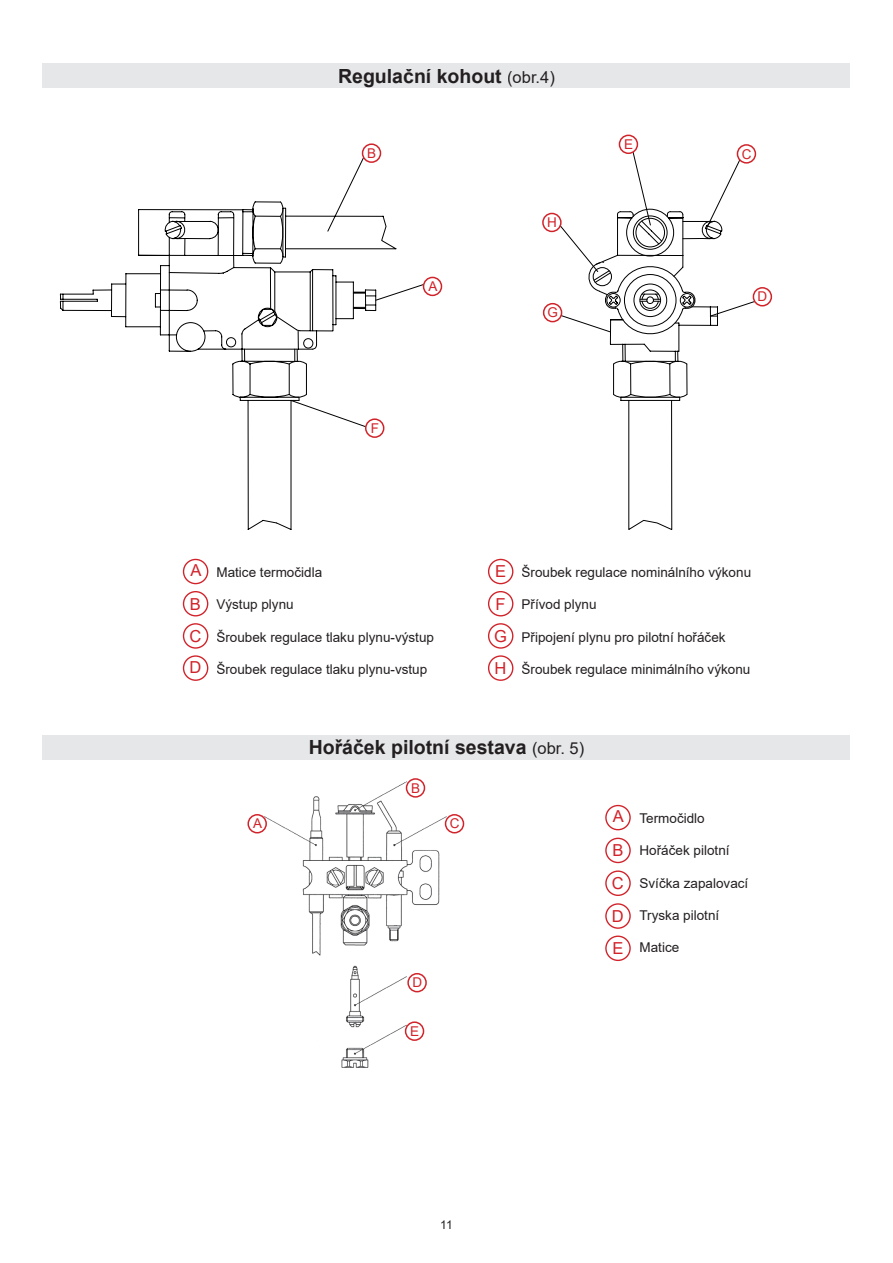
<style>
.page{position:relative;width:893px;height:1263px;background:#fff}
.page>*{position:absolute;margin:0;border:0;box-sizing:border-box;transform-origin:0 0}
.t1{font:700 19.5px "Arial";color:#231f20}
.t2{font:16.5px/33px "Arial";color:#d1232a;text-align:justify}
.t3{font:13.5px "Arial";color:#231f20}
.t4{font:13.5px "Arial";color:#d1232a}
.t5{font:12px "Arial";color:#231f20}
.s1{font-weight:400;font-size:16.5px}
</style>
<div class="page">
<div style="left:43px;top:64px;width:807px;height:24px;background:#e6e7e9"></div>
<svg style="left:60px;top:201px;width:210px;height:329px"></svg>
<svg style="left:270px;top:142px;width:492px;height:388px"></svg>
<div style="left:183px;top:559px;width:25px;height:25px;border:1px solid #d1232a;border-radius:50%"></div>
<div style="left:183px;top:591px;width:25px;height:25px;border:1px solid #d1232a;border-radius:50%"></div>
<div style="left:183px;top:623px;width:25px;height:26px;border:1px solid #d1232a;border-radius:50%"></div>
<div style="left:183px;top:655px;width:25px;height:26px;border:1px solid #d1232a;border-radius:50%"></div>
<div style="left:488px;top:559px;width:25px;height:25px;border:1px solid #d1232a;border-radius:50%"></div>
<div style="left:488px;top:591px;width:25px;height:25px;border:1px solid #d1232a;border-radius:50%"></div>
<div style="left:488px;top:623px;width:25px;height:26px;border:1px solid #d1232a;border-radius:50%"></div>
<div style="left:488px;top:655px;width:25px;height:26px;border:1px solid #d1232a;border-radius:50%"></div>
<div style="left:363px;top:144px;width:17px;height:18px;background:#fff;border-radius:50%"></div>
<div style="left:362px;top:143px;width:19px;height:20px;border:2px solid #d1232a;border-radius:50%"></div>
<div style="left:424px;top:277px;width:17px;height:18px;background:#fff;border-radius:50%"></div>
<div style="left:423px;top:277px;width:19px;height:19px;border:2px solid #d1232a;border-radius:50%"></div>
<div style="left:366px;top:419px;width:18px;height:18px;background:#fff;border-radius:50%"></div>
<div style="left:365px;top:418px;width:19px;height:20px;border:2px solid #d1232a;border-radius:50%"></div>
<div style="left:544px;top:304px;width:18px;height:18px;background:#fff;border-radius:50%"></div>
<div style="left:543px;top:303px;width:19px;height:19px;border:2px solid #d1232a;border-radius:50%"></div>
<div style="left:543px;top:213px;width:18px;height:18px;background:#fff;border-radius:50%"></div>
<div style="left:542px;top:213px;width:20px;height:19px;border:2px solid #d1232a;border-radius:50%"></div>
<div style="left:619px;top:135px;width:18px;height:18px;background:#fff;border-radius:50%"></div>
<div style="left:619px;top:135px;width:19px;height:19px;border:2px solid #d1232a;border-radius:50%"></div>
<div style="left:737px;top:145px;width:18px;height:18px;background:#fff;border-radius:50%"></div>
<div style="left:737px;top:144px;width:19px;height:20px;border:2px solid #d1232a;border-radius:50%"></div>
<div style="left:753px;top:288px;width:18px;height:18px;background:#fff;border-radius:50%"></div>
<div style="left:753px;top:287px;width:19px;height:19px;border:2px solid #d1232a;border-radius:50%"></div>
<img style="left:260px;top:778px;width:190px;height:290px">
<div style="left:43px;top:736px;width:807px;height:24px;background:#e6e7e9"></div>
<div style="left:406px;top:779px;width:18px;height:18px;background:#fff;border-radius:50%"></div>
<div style="left:406px;top:778px;width:19px;height:20px;border:2px solid #d1232a;border-radius:50%"></div>
<div style="left:248px;top:815px;width:18px;height:18px;background:#fff;border-radius:50%"></div>
<div style="left:247px;top:814px;width:20px;height:19px;border:2px solid #d1232a;border-radius:50%"></div>
<div style="left:446px;top:815px;width:17px;height:18px;background:#fff;border-radius:50%"></div>
<div style="left:445px;top:814px;width:19px;height:19px;border:2px solid #d1232a;border-radius:50%"></div>
<div style="left:408px;top:974px;width:18px;height:18px;background:#fff;border-radius:50%"></div>
<div style="left:407px;top:973px;width:20px;height:19px;border:2px solid #d1232a;border-radius:50%"></div>
<div style="left:406px;top:1022px;width:17px;height:18px;background:#fff;border-radius:50%"></div>
<div style="left:405px;top:1021px;width:19px;height:20px;border:2px solid #d1232a;border-radius:50%"></div>
<div style="left:605px;top:805px;width:26px;height:25px;border:1px solid #d1232a;border-radius:50%"></div>
<div style="left:605px;top:838px;width:26px;height:25px;border:1px solid #d1232a;border-radius:50%"></div>
<div style="left:605px;top:870px;width:26px;height:26px;border:1px solid #d1232a;border-radius:50%"></div>
<div style="left:605px;top:903px;width:26px;height:26px;border:1px solid #d1232a;border-radius:50%"></div>
<div style="left:605px;top:935px;width:26px;height:26px;border:1px solid #d1232a;border-radius:50%"></div>
<h1 class="t1" style="left:338px;top:63px;width:218px">Regulační kohout <span class="s1">(obr.4)</span></h1>
<p class="t4" style="left:367px;top:144px;width:11px">B</p>
<p class="t4" style="left:428px;top:277px;width:11px">A</p>
<p class="t4" style="left:371px;top:419px;width:10px">F</p>
<p class="t4" style="left:547px;top:213px;width:11px">H</p>
<p class="t4" style="left:547px;top:303px;width:12px">G</p>
<p class="t4" style="left:624px;top:135px;width:11px">E</p>
<p class="t4" style="left:742px;top:144px;width:11px">C</p>
<p class="t4" style="left:758px;top:287px;width:11px">D</p>
<p class="t2" style="left:189px;top:554px;width:13px;line-height:32.4px">A B C D</p>
<p class="t3" style="left:522px;top:563px;width:231px">Šroubek regulace nominálního výkonu</p>
<p class="t2" style="left:494px;top:555px;width:14px;line-height:32.2px">E F G H</p>
<p class="t3" style="left:216px;top:563px;width:107px">Matice termočidla</p>
<p class="t3" style="left:216px;top:595px;width:79px">Výstup plynu</p>
<p class="t3" style="left:216px;top:627px;width:219px">Šroubek regulace tlaku plynu-výstup</p>
<p class="t3" style="left:216px;top:660px;width:212px">Šroubek regulace tlaku plynu-vstup</p>
<p class="t3" style="left:522px;top:595px;width:77px">Přívod plynu</p>
<p class="t3" style="left:522px;top:627px;width:206px">Připojení plynu pro pilotní hořáček</p>
<p class="t3" style="left:522px;top:660px;width:230px">Šroubek regulace minimálního výkonu</p>
<h1 class="t1" style="left:309px;top:733px;width:277px">Hořáček pilotní sestava <span class="s1">(obr. 5)</span></h1>
<p class="t4" style="left:411px;top:778px;width:11px">B</p>
<p class="t4" style="left:253px;top:814px;width:11px">A</p>
<p class="t4" style="left:450px;top:814px;width:11px">C</p>
<p class="t4" style="left:412px;top:973px;width:11px">D</p>
<p class="t4" style="left:410px;top:1022px;width:11px">E</p>
<p class="t2" style="left:612px;top:800px;width:13px">A B C D E</p>
<p class="t3" style="left:639px;top:809px;width:67px">Termočidlo</p>
<p class="t3" style="left:639px;top:841px;width:92px">Hořáček pilotní</p>
<p class="t3" style="left:639px;top:873px;width:110px">Svíčka zapalovací</p>
<p class="t3" style="left:639px;top:906px;width:81px">Tryska pilotní</p>
<p class="t3" style="left:639px;top:938px;width:41px">Matice</p>
<p class="t5" style="left:440px;top:1217px;width:14px">11</p>
</div>
